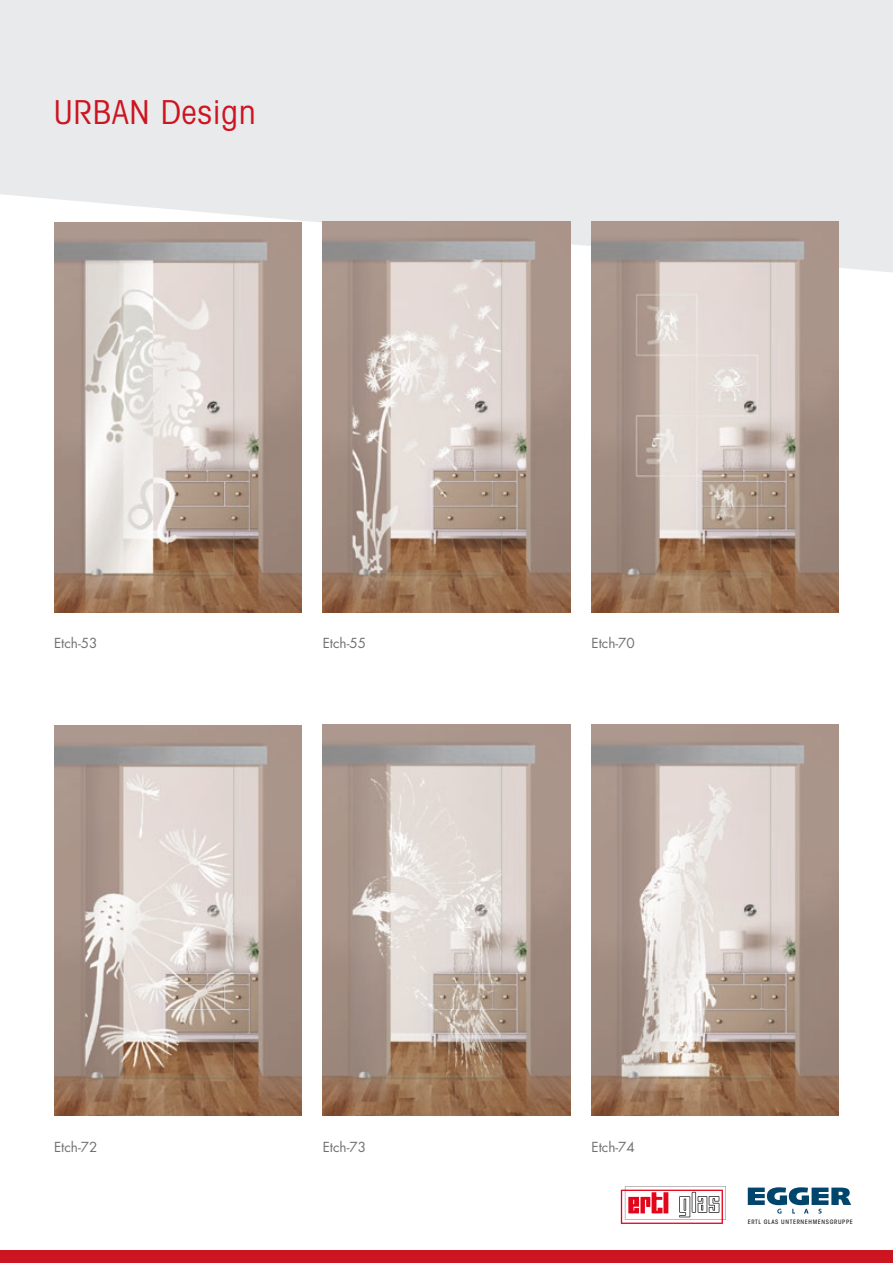
<style>
.page{position:relative;width:893px;height:1263px;background:#fff}
.page>*{position:absolute;margin:0;border:0;box-sizing:border-box;transform-origin:0 0}
.t1{font:condensed 33px "Avant Garde";letter-spacing:.03em;color:#cd1421}
.t2{font:13.5px "Futura CE";color:#707173}
.t3{font:500 condensed 6px "ITC Avant Garde Std";letter-spacing:.105em;color:#1a181c}
</style>
<div class="page">
<svg style="left:0;top:0;width:893px;height:352px;background:#eaebec"></svg>
<div style="left:0;top:1250px;width:893px;height:13px;background:#cd1421"></div>
<img style="left:55px;top:223px;width:246px;height:389px">
<img style="left:55px;top:726px;width:246px;height:389px">
<img style="left:323px;top:221px;width:247px;height:391px">
<img style="left:323px;top:725px;width:247px;height:390px">
<img style="left:591px;top:221px;width:248px;height:391px">
<img style="left:591px;top:725px;width:248px;height:390px">
<svg style="left:621px;top:1186px;width:105px;height:38px"></svg>
<svg style="left:748px;top:1187px;width:103px;height:27px"></svg>
<h1 class="t1" style="left:54px;top:91px;width:203px">URBAN Design</h1>
<p class="t2" style="left:54px;top:634px;width:45px">Etch-53</p>
<p class="t2" style="left:54px;top:1138px;width:45px">Etch-72</p>
<p class="t2" style="left:323px;top:634px;width:45px">Etch-55</p>
<p class="t2" style="left:323px;top:1138px;width:45px">Etch-73</p>
<p class="t2" style="left:591px;top:634px;width:45px">Etch-70</p>
<p class="t2" style="left:591px;top:1138px;width:45px">Etch-74</p>
<p class="t3" style="left:748px;top:1218px;width:107px">ERTL GLAS UNTERNEHMENSGRUPPE</p>
</div>
